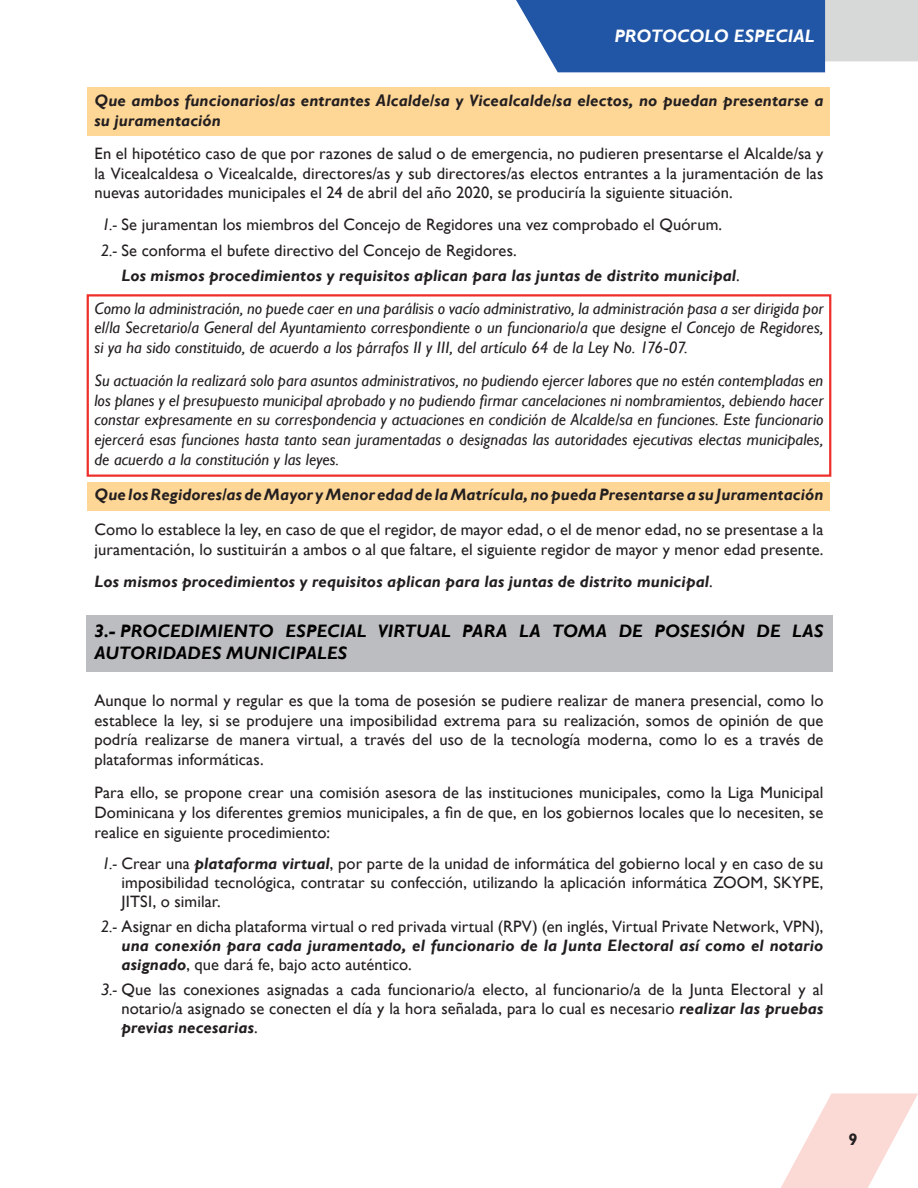
<style>
.page{position:relative;width:918px;height:1188px;background:#fff}
.page>*{position:absolute;margin:0;border:0;box-sizing:border-box;transform-origin:0 0}
.t1{font:italic 700 18px/22.5px "Gill Sans";letter-spacing:.01em;color:#000}
.t2{font:italic 700 18px "Gill Sans";letter-spacing:.005em;color:#fff}
.t3{font:16.5px/19.8px "Gill Sans";letter-spacing:.005em;color:#231f20;text-align:justify}
.Fórmulas_con_Título{font:italic 16.5px/19.8px "Gill Sans";letter-spacing:.005em;color:#231f20;text-align:justify}
.Heading_9_-_Sin_Núme{font:italic 700 16.5px/19.8px "Gill Sans";letter-spacing:.01em;color:#231f20}
.t4{font:700 16.5px "Gill Sans";color:#231f20}
.s1{font-style:italic}
.s2{font-weight:400;font-style:normal}
.s3{font-weight:700;font-style:italic}
</style>
<div class="page">
<svg style="left:781px;top:1093px;width:137px;height:95px"></svg>
<svg style="left:516px;top:0;width:402px;height:72px;background:#587db6"></svg>
<div style="left:88px;top:88px;width:742px;height:48px;background:#fed696"></div>
<div style="left:87px;top:294px;width:744px;height:183px;border:2px solid #ee2f2c"></div>
<div style="left:88px;top:482px;width:742px;height:29px;background:#fed696"></div>
<div style="left:86px;top:616px;width:746px;height:56px;background:#bcbdc0"></div>
<p class="t2" style="left:614px;top:25px;width:202px">PROTOCOLO ESPECIAL</p>
<p class="Heading_9_-_Sin_Núme" style="left:94px;top:91px;width:731px">Que ambos funcionarios/as entrantes Alcalde/sa y Vicealcalde/sa electos, no puedan presentarse a su juramentación</p>
<p class="t3" style="left:94px;top:144px;width:731px">En el hipotético caso de que por razones de salud o de emergencia, no pudieren presentarse el Alcalde/sa y la Vicealcaldesa o Vicealcalde, directores/as y sub directores/as electos entrantes a la juramentación de las nuevas autoridades municipales el 24 de abril del año 2020, se produciría la siguiente situación.</p>
<p class="t3" style="left:102px;top:215px;width:622px"><span class="s1">1.-</span> Se juramentan los miembros del Concejo de Regidores una vez comprobado el Quórum.</p>
<p class="t3" style="left:101px;top:240px;width:418px"><span class="s1">2.-</span> Se conforma el bufete directivo del Concejo de Regidores.</p>
<p class="Heading_9_-_Sin_Núme" style="left:122px;top:266px;width:620px">Los mismos procedimientos y requisitos aplican para las juntas de distrito municipal<span class="s2">.</span></p>
<p class="Fórmulas_con_Título" style="left:94px;top:298px;width:731px">Como la administración, no puede caer en una parálisis o vacío administrativo, la administración pasa a ser dirigida por el/la Secretario/a General del Ayuntamiento correspondiente o un funcionario/a que designe el Concejo de Regidores, si ya ha sido constituido, de acuerdo a los párrafos II y III, del artículo 64 de la Ley No. 176-07.</p>
<p class="Fórmulas_con_Título" style="left:94px;top:371px;width:731px">Su actuación la realizará solo para asuntos administrativos, no pudiendo ejercer labores que no estén contempladas en los planes y el presupuesto municipal aprobado y no pudiendo firmar cancelaciones ni nombramientos, debiendo hacer constar expresamente en su correspondencia y actuaciones en condición de Alcalde/sa en funciones. Este funcionario ejercerá esas funciones hasta tanto sean juramentadas o designadas las autoridades ejecutivas electas municipales, de acuerdo a la constitución y las leyes.</p>
<p class="Heading_9_-_Sin_Núme" style="left:94px;top:485px;width:731px">Que los Regidores/as de Mayor y Menor edad de la Matrícula, no pueda Presentarse a su Juramentación</p>
<p class="t3" style="left:94px;top:520px;width:731px">Como lo establece la ley, en caso de que el regidor, de mayor edad, o el de menor edad, no se presentase a la juramentación, lo sustituirán a ambos o al que faltare, el siguiente regidor de mayor y menor edad presente.</p>
<p class="Heading_9_-_Sin_Núme" style="left:94px;top:572px;width:620px">Los mismos procedimientos y requisitos aplican para las juntas de distrito municipal<span class="s2">.</span></p>
<p class="t1" style="left:94px;top:620px;width:731px">3.- PROCEDIMIENTO ESPECIAL VIRTUAL PARA LA TOMA DE POSESIÓN DE LAS<br>AUTORIDADES MUNICIPALES</p>
<p class="t3" style="left:94px;top:691px;width:731px">Aunque lo normal y regular es que la toma de posesión se pudiere realizar de manera presencial, como lo establece la ley, si se produjere una imposibilidad extrema para su realización, somos de opinión de que podría realizarse de manera virtual, a través del uso de la tecnología moderna, como lo es a través de plataformas informáticas.</p>
<p class="t3" style="left:94px;top:783px;width:731px">Para ello, se propone crear una comisión asesora de las instituciones municipales, como la Liga Municipal Dominicana y los diferentes gremios municipales, a fin de que, en los gobiernos locales que lo necesiten, se realice en siguiente procedimiento:</p>
<p class="t3" style="left:122px;top:855px;width:704px;line-height:18.8px;text-indent:-20px"><span class="s1">1.-</span> Crear una <span class="s3">plataforma virtual</span>, por parte de la unidad de informática del gobierno local y en caso de su imposibilidad tecnológica, contratar su confección, utilizando la aplicación informática ZOOM, SKYPE, JITSI, o similar.</p>
<p class="t3" style="left:122px;top:918px;width:704px;line-height:18.8px;text-indent:-21px"><span class="s1">2.-</span> Asignar en dicha plataforma virtual o red privada virtual (RPV) (en inglés, Virtual Private Network, VPN), <span class="s3">una conexión para cada juramentado, el funcionario de la Junta Electoral así como el notario asignado</span>, que dará fe, bajo acto auténtico.</p>
<p class="t3" style="left:122px;top:981px;width:704px;line-height:18.8px;text-indent:-20px"><span class="s1">3.-</span> Que las conexiones asignadas a cada funcionario/a electo, al funcionario/a de la Junta Electoral y al notario/a asignado se conecten el día y la hora señalada, para lo cual es necesario <span class="s3">realizar las pruebas previas necesarias</span>.</p>
<p class="t4" style="left:849px;top:1130px;width:11px">9</p>
</div>
